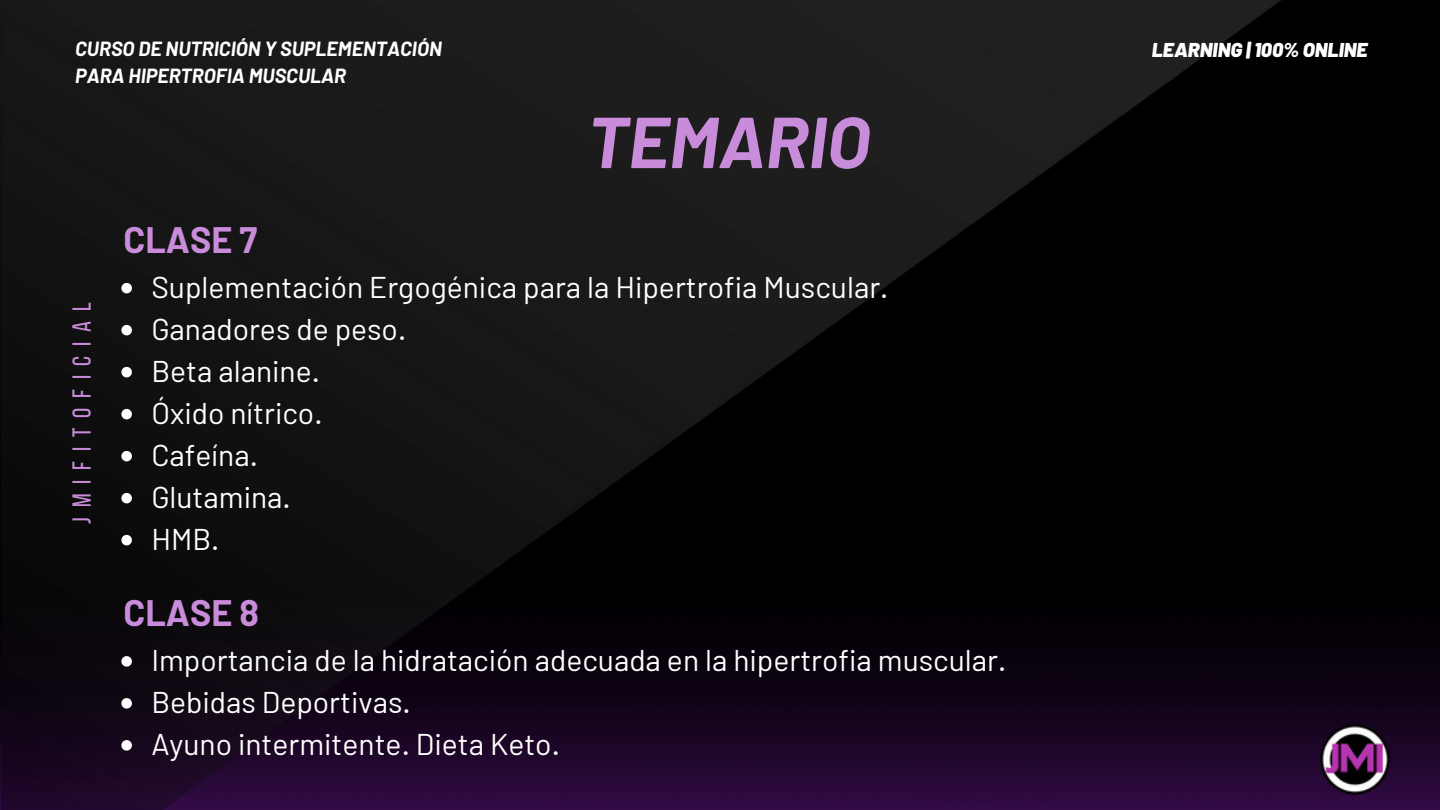
<style>
.page{position:relative;width:1440px;height:810px;background:#000}
.page>*{position:absolute;margin:0;border:0;box-sizing:border-box;transform-origin:0 0}
.t1{font:italic 700 72px "Barlow";color:#c98cdb}
.t2{font:700 36px "Barlow";color:#c98cdb}
.t3{font:30px "Barlow";color:#fff}
.t4{font:26px "Bebas Neue";letter-spacing:.38em;color:#c98cdb}
.t5{font:italic 700 20px "Barlow";color:#fff}
.t6{font:italic 900 20px "Barlow";color:#fff}
</style>
<div class="page">
<img style="left:1282px;top:645px;width:158px;height:165px">
<img style="left:1315px;top:720px;width:80px;height:79px">
<img style="left:0;top:0;width:1282px;height:810px">
<svg style="left:121px;top:283px;width:11px;height:10px"></svg>
<svg style="left:121px;top:325px;width:11px;height:10px"></svg>
<svg style="left:121px;top:367px;width:11px;height:10px"></svg>
<svg style="left:121px;top:409px;width:11px;height:10px"></svg>
<svg style="left:121px;top:451px;width:11px;height:10px"></svg>
<svg style="left:121px;top:493px;width:11px;height:10px"></svg>
<svg style="left:121px;top:535px;width:11px;height:10px"></svg>
<svg style="left:121px;top:656px;width:11px;height:11px"></svg>
<svg style="left:121px;top:698px;width:11px;height:11px"></svg>
<svg style="left:121px;top:740px;width:11px;height:11px"></svg>
<h2 class="t5" style="left:75px;top:36px;width:368px">CURSO DE NUTRICIÓN Y SUPLEMENTACIÓN</h2>
<h4 class="t6" style="left:1152px;top:37px;width:217px">LEARNING | 100% ONLINE</h4>
<h1 class="t5" style="left:75px;top:63px;width:273px">PARA HIPERTROFIA MUSCULAR</h1>
<p class="t4" style="left:71px;top:524px;width:223px;rotate:-90deg">jmifitoficial</p>
<h2 class="t1" style="left:587px;top:96px;width:284px">TEMARIO</h2>
<p class="t2" style="left:123px;top:217px;width:136px">CLASE 7</p>
<p class="t3" style="left:151px;top:268px;width:739px">Suplementación Ergogénica para la Hipertrofia Muscular.</p>
<p class="t3" style="left:151px;top:310px;width:256px">Ganadores de peso.</p>
<p class="t3" style="left:151px;top:352px;width:170px">Beta alanine.</p>
<p class="t3" style="left:151px;top:394px;width:173px">Óxido nítrico.</p>
<p class="t3" style="left:151px;top:436px;width:108px">Cafeína.</p>
<p class="t3" style="left:151px;top:478px;width:141px">Glutamina.</p>
<p class="t3" style="left:151px;top:520px;width:69px">HMB.</p>
<p class="t2" style="left:123px;top:590px;width:137px">CLASE 8</p>
<p class="t3" style="left:151px;top:641px;width:856px">Importancia de la hidratación adecuada en la hipertrofia muscular.</p>
<p class="t3" style="left:151px;top:683px;width:261px">Bebidas Deportivas.</p>
<p class="t3" style="left:151px;top:725px;width:410px">Ayuno intermitente. Dieta Keto.</p>
</div>
